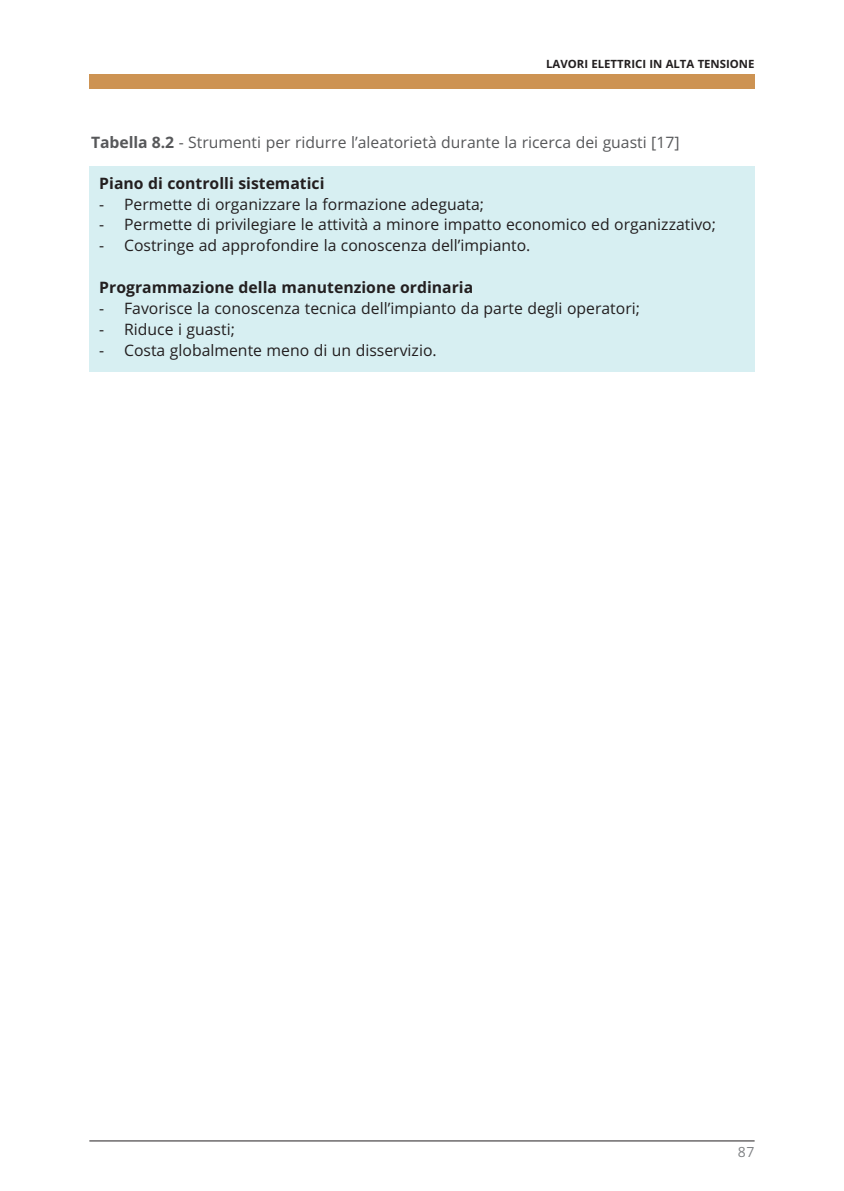
<style>
.page{position:relative;width:844px;height:1191px;background:#fff}
.page>*{position:absolute;margin:0;border:0;box-sizing:border-box;transform-origin:0 0}
.t1{font:15.75px "Open Sans";color:#231f20}
.t2{font:15.75px "Open Sans";color:#57585a}
.t3{font:700 15.75px "Open Sans";color:#231f20}
.t4{font:14px "Open Sans";color:#808285}
.t5{font:700 11.38px "Open Sans";color:#231f20}
.s1{font-weight:700}
</style>
<div class="page">
<div style="left:89px;top:74px;width:665px;height:15px;background:#cd9353"></div>
<hr style="left:89px;top:1140px;width:665px;height:1px;background:#231f20">
<div style="left:89px;top:167px;width:665px;height:205px;background:#d7eff2"></div>
<p class="t5" style="left:546px;top:58px;width:210px">LAVORI ELETTRICI IN ALTA TENSIONE</p>
<p class="t2" style="left:91px;top:133px;width:590px"><span class="s1">Tabella 8.2</span> - Strumenti per ridurre l’aleatorietà durante la ricerca dei guasti [17]</p>
<p class="t3" style="left:99px;top:174px;width:227px">Piano di controlli sistematici</p>
<p class="t1" style="left:99px;top:195px;width:386px">- Permette di organizzare la formazione adeguata;</p>
<p class="t1" style="left:99px;top:216px;width:618px">- Permette di privilegiare le attività a minore impatto economico ed organizzativo;</p>
<p class="t1" style="left:99px;top:237px;width:432px">- Costringe ad approfondire la conoscenza dell’impianto.</p>
<p class="t3" style="left:99px;top:278px;width:375px">Programmazione della manutenzione ordinaria</p>
<p class="t1" style="left:99px;top:299px;width:542px">- Favorisce la conoscenza tecnica dell’impianto da parte degli operatori;</p>
<p class="t1" style="left:99px;top:320px;width:137px">- Riduce i guasti;</p>
<p class="t1" style="left:99px;top:341px;width:339px">- Costa globalmente meno di un disservizio.</p>
<p class="t4" style="left:737px;top:1144px;width:18px">87</p>
</div>
